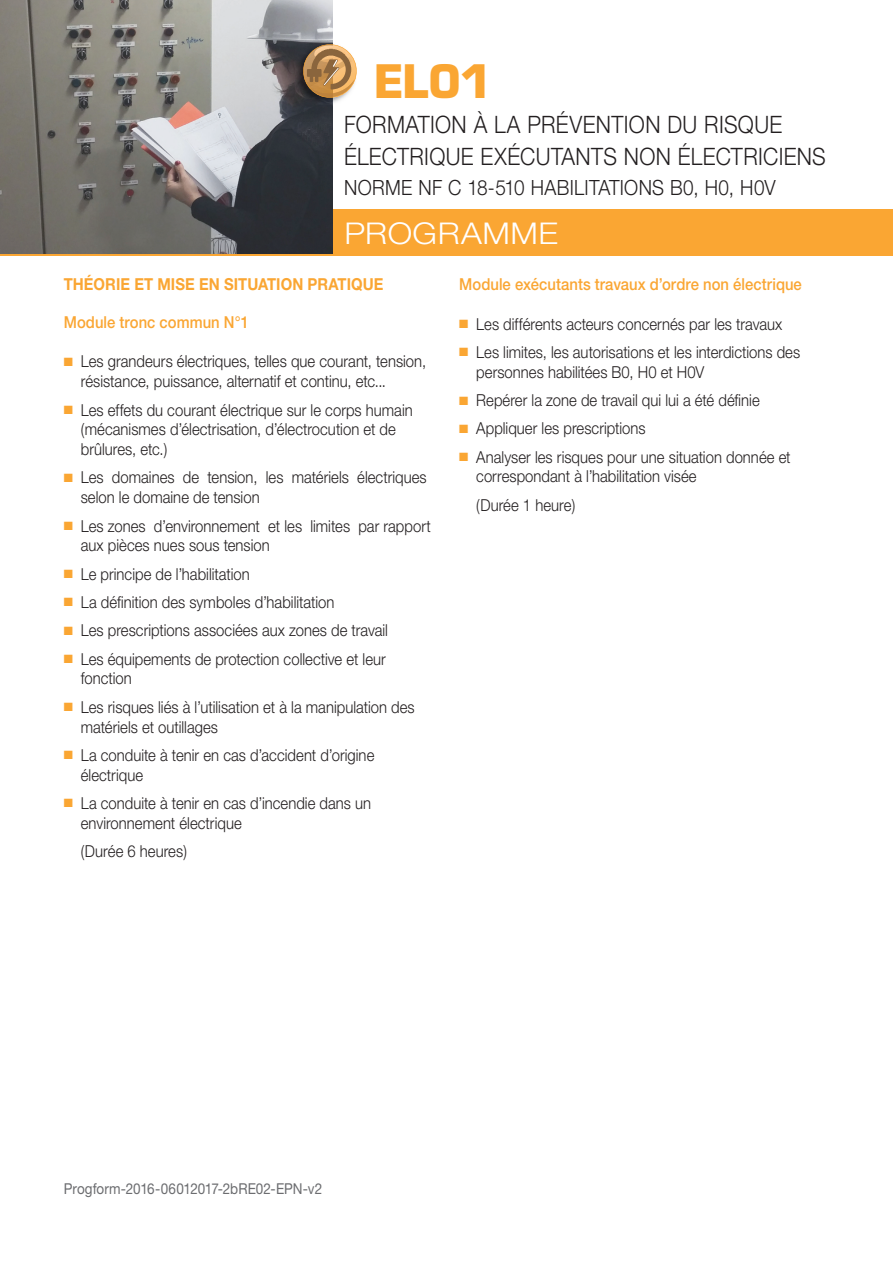
<style>
.page{position:relative;width:893px;height:1263px;background:#fff}
.page>*{position:absolute;margin:0;border:0;box-sizing:border-box;transform-origin:0 0}
.t1{font:700 45px "Eurostile";color:#faa633}
.t2{font:300 30px "Helvetica Neue";letter-spacing:.015em;color:#fff;scale:1.1 1}
.t3{font:300 24px/31.5px "Helvetica Neue";letter-spacing:.015em;color:#231f20;scale:.9 1}
.t4{font:300 21px "Helvetica Neue";letter-spacing:.015em;color:#231f20;scale:.9 1}
.t5{font:300 16.5px/19.8px "Helvetica Neue";color:#231f20;scale:.9 1}
.t6{font:500 16.5px "Helvetica Neue";letter-spacing:.005em;color:#faa633;scale:.9 1}
.t7{font:700 16.5px "Helvetica Neue";letter-spacing:.005em;color:#faa633;scale:.9 1}
.t8{font:15px "Helvetica Neue";letter-spacing:-.005em;color:#6c6d70;scale:.9 1}
.s1{color:#faa633}
</style>
<div class="page">
<div style="left:298px;top:209px;width:595px;height:46px;background:#faa633"></div>
<hr style="left:0;top:254px;width:893px;height:1px;background:#faa633">
<img style="left:0;top:0;width:333px;height:254px">
<img style="left:295px;top:43px;width:48px;height:62px">
<svg style="left:303px;top:44px;width:54px;height:54px;background:#b48f63"></svg>
<img style="left:314px;top:45px;width:28px;height:8px">
<h1 class="t1" style="left:374px;top:53px;width:120px">EL01</h1>
<h3 class="t3" style="left:344px;top:109px;width:537px">FORMATION À LA PRÉVENTION DU RISQUE<br>ÉLECTRIQUE EXÉCUTANTS NON ÉLECTRICIENS</h3>
<p class="t4" style="left:344px;top:174px;width:481px">NORME NF C 18-510 HABILITATIONS B0, H0, H0V</p>
<h2 class="t2" style="left:344px;top:215px;width:196px">PROGRAMME</h2>
<p class="t7" style="left:64px;top:274px;width:357px">THÉORIE ET MISE EN SITUATION PRATIQUE</p>
<p class="t6" style="left:64px;top:312px;width:207px">Module tronc commun N°1</p>
<p class="t5" style="left:81px;top:351px;width:385px;text-indent:-17px"><span class="s1">■</span> Les grandeurs électriques, telles que courant, tension, résistance, puissance, alternatif et continu, etc...</p>
<p class="t5" style="left:81px;top:399px;width:370px;text-indent:-17px"><span class="s1">■</span> Les effets du courant électrique sur le corps humain (mécanismes d’électrisation, d’électrocution et de brûlures, etc.)</p>
<p class="t5" style="left:81px;top:467px;width:386px;text-indent:-17px"><span class="s1">■</span> Les domaines de tension, les matériels électriques selon le domaine de tension</p>
<p class="t5" style="left:81px;top:515px;width:390px;text-indent:-17px"><span class="s1">■</span> Les zones d’environnement et les limites par rapport aux pièces nues sous tension</p>
<p class="t5" style="left:64px;top:563px;width:208px"><span class="s1">■</span> Le principe de l’habilitation</p>
<p class="t5" style="left:64px;top:592px;width:302px"><span class="s1">■</span> La définition des symboles d’habilitation</p>
<p class="t5" style="left:64px;top:620px;width:362px"><span class="s1">■</span> Les prescriptions associées aux zones de travail</p>
<p class="t5" style="left:81px;top:648px;width:340px;text-indent:-17px"><span class="s1">■</span> Les équipements de protection collective et leur fonction</p>
<p class="t5" style="left:81px;top:697px;width:373px;text-indent:-17px"><span class="s1">■</span> Les risques liés à l’utilisation et à la manipulation des matériels et outillages</p>
<p class="t5" style="left:81px;top:745px;width:328px;text-indent:-17px"><span class="s1">■</span> La conduite à tenir en cas d’accident d’origine électrique</p>
<p class="t5" style="left:81px;top:793px;width:324px;text-indent:-17px"><span class="s1">■</span> La conduite à tenir en cas d’incendie dans un environnement électrique</p>
<p class="t5" style="left:81px;top:841px;width:120px">(Durée 6 heures)</p>
<p class="t6" style="left:459px;top:274px;width:382px">Module exécutants travaux d’ordre non électrique</p>
<p class="t5" style="left:459px;top:313px;width:360px"><span class="s1">■</span> Les différents acteurs concernés par les travaux</p>
<p class="t5" style="left:476px;top:342px;width:361px;text-indent:-17px"><span class="s1">■</span> Les limites, les autorisations et les interdictions des personnes habilitées B0, H0 et H0V</p>
<p class="t5" style="left:459px;top:390px;width:335px"><span class="s1">■</span> Repérer la zone de travail qui lui a été définie</p>
<p class="t5" style="left:459px;top:418px;width:209px"><span class="s1">■</span> Appliquer les prescriptions</p>
<p class="t5" style="left:476px;top:446px;width:351px;text-indent:-17px"><span class="s1">■</span> Analyser les risques pour une situation donnée et correspondant à l’habilitation visée</p>
<p class="t5" style="left:476px;top:495px;width:112px">(Durée 1 heure)</p>
<p class="t8" style="left:64px;top:1180px;width:289px">Progform-2016-06012017-2bRE02-EPN-v2</p>
</div>
